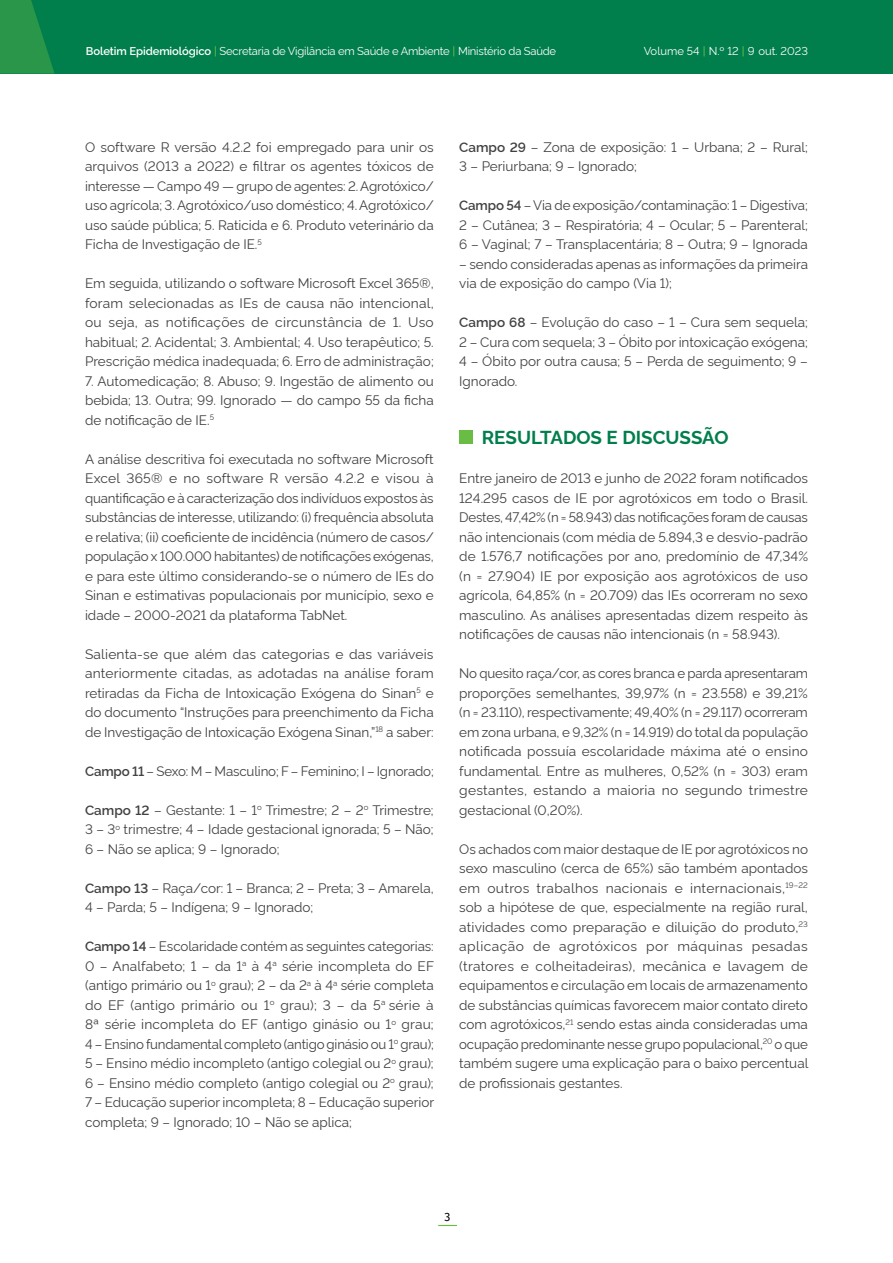
<style>
.page{position:relative;width:893px;height:1263px;background:#fff}
.page>*{position:absolute;margin:0;border:0;box-sizing:border-box;transform-origin:0 0}
.subtitulo_1_1_linha{font:700 18.75px "Rawline";color:#007e4c}
.Texto_miolo{font:13.5px/19.5px "Rawline";color:#414042;text-align:justify}
.t1{font:12px "Fira Sans";color:#000}
.t2{font:11.25px "Rawline";letter-spacing:-.02em;color:#fff}
.t3{font:11.25px "Rawline";color:#fff}
.s1{font-weight:600}
.s2{font-weight:500;color:#69bd45}
</style>
<div class="page">
<div style="left:0;top:0;width:893px;height:74px;background:#007e4c"></div>
<svg style="left:438px;top:1225px;width:19px;height:1px"></svg>
<svg style="left:0;top:0;width:54px;height:74px"></svg>
<div style="left:459px;top:430px;width:14px;height:14px;background:#69bd45"></div>
<p class="t2" style="left:86px;top:42px;width:472px"><span class="s1">Boletim Epidemiológico</span> <span class="s2">|</span> Secretaria de Vigilância em Saúde e Ambiente <span class="s2">|</span> Ministério da Saúde</p>
<p class="t3" style="left:644px;top:43px;width:166px">Volume 54 <span class="s2">|</span> N.º 12 <span class="s2">|</span> 9 out. 2023</p>
<p class="Texto_miolo" style="left:85px;top:136px;width:350px">O software R versão 4.2.2 foi empregado para unir os arquivos (2013 a 2022) e filtrar os agentes tóxicos de interesse — Campo 49 — grupo de agentes: 2. Agrotóxico/ uso agrícola; 3. Agrotóxico/uso doméstico; 4. Agrotóxico/ uso saúde pública; 5. Raticida e 6. Produto veterinário da Ficha de Investigação de IE.<sup>5</sup></p>
<p class="Texto_miolo" style="left:85px;top:272px;width:350px">Em seguida, utilizando o software Microsoft Excel 365®, foram selecionadas as IEs de causa não intencional, ou seja, as notificações de circunstância de 1. Uso habitual; 2. Acidental; 3. Ambiental; 4. Uso terapêutico; 5.<br>Prescrição médica inadequada; 6. Erro de administração;</p>
<p class="Texto_miolo" style="left:85px;top:370px;width:350px">7. Automedicação; 8. Abuso; 9. Ingestão de alimento ou bebida; 13. Outra; 99. Ignorado — do campo 55 da ficha de notificação de IE.<sup>5</sup></p>
<p class="Texto_miolo" style="left:85px;top:448px;width:350px">A análise descritiva foi executada no software Microsoft Excel 365® e no software R versão 4.2.2 e visou à quantificação e à caracterização dos indivíduos expostos às substâncias de interesse, utilizando: (i) frequência absoluta e relativa; (ii) coeficiente de incidência (número de casos/ população x 100.000 habitantes) de notificações exógenas, e para este último considerando-se o número de IEs do Sinan e estimativas populacionais por município, sexo e idade – 2000-2021 da plataforma TabNet.</p>
<p class="Texto_miolo" style="left:85px;top:643px;width:350px">Salienta-se que além das categorias e das variáveis anteriormente citadas, as adotadas na análise foram retiradas da Ficha de Intoxicação Exógena do Sinan<sup>5</sup> e do documento “Instruções para preenchimento da Ficha de Investigação de Intoxicação Exógena Sinan,”<sup>18</sup> a saber:</p>
<p class="Texto_miolo" style="left:85px;top:760px;width:350px"><span class="s1">Campo 11</span> – Sexo: M – Masculino; F – Feminino; I – Ignorado;</p>
<p class="Texto_miolo" style="left:85px;top:799px;width:350px"><span class="s1">Campo 12</span> – Gestante: 1 – 1<sup>o</sup> Trimestre; 2 – 2<sup>o</sup> Trimestre; 3 – 3<sup>o</sup> trimestre; 4 – Idade gestacional ignorada; 5 – Não; 6 – Não se aplica; 9 – Ignorado;</p>
<p class="Texto_miolo" style="left:85px;top:877px;width:350px"><span class="s1">Campo 13</span> – Raça/cor: 1 – Branca; 2 – Preta; 3 – Amarela,<br>4 – Parda; 5 – Indígena; 9 – Ignorado;</p>
<p class="Texto_miolo" style="left:85px;top:935px;width:351px"><span class="s1">Campo 14</span> – Escolaridade contém as seguintes categorias:<br>0 – Analfabeto; 1 – da 1<sup>a</sup> à 4<sup>a</sup> série incompleta do EF (antigo primário ou 1<sup>o</sup> grau); 2 – da 2<sup>a</sup> à 4<sup>a</sup> série completa do EF (antigo primário ou 1<sup>o</sup> grau); 3 – da 5<sup>a</sup> série à 8ª série incompleta do EF (antigo ginásio ou 1<sup>o</sup> grau; 4 – Ensino fundamental completo (antigo ginásio ou 1<sup>o</sup> grau); 5 – Ensino médio incompleto (antigo colegial ou 2<sup>o</sup> grau); 6 – Ensino médio completo (antigo colegial ou 2<sup>o</sup> grau); 7 – Educação superior incompleta; 8 – Educação superior completa; 9 – Ignorado; 10 – Não se aplica;</p>
<p class="Texto_miolo" style="left:459px;top:136px;width:350px"><span class="s1">Campo 29</span> – Zona de exposição: 1 – Urbana; 2 – Rural;<br>3 – Periurbana; 9 – Ignorado;</p>
<p class="Texto_miolo" style="left:459px;top:194px;width:350px"><span class="s1">Campo 54</span> – Via de exposição/contaminação: 1 – Digestiva; 2 – Cutânea; 3 – Respiratória; 4 – Ocular; 5 – Parenteral; 6 – Vaginal; 7 – Transplacentária; 8 – Outra; 9 – Ignorada</p>
<p class="Texto_miolo" style="left:459px;top:253px;width:350px">– sendo consideradas apenas as informações da primeira via de exposição do campo (Via 1);</p>
<p class="Texto_miolo" style="left:459px;top:311px;width:350px"><span class="s1">Campo 68</span> – Evolução do caso – 1 – Cura sem sequela; 2 – Cura com sequela; 3 – Óbito por intoxicação exógena; 4 – Óbito por outra causa; 5 – Perda de seguimento; 9 – Ignorado.</p>
<p class="subtitulo_1_1_linha" style="left:482px;top:423px;width:248px">RESULTADOS E DISCUSSÃO</p>
<p class="Texto_miolo" style="left:459px;top:467px;width:350px">Entre janeiro de 2013 e junho de 2022 foram notificados 124.295 casos de IE por agrotóxicos em todo o Brasil.<br>Destes, 47,42% (n = 58.943) das notificações foram de causas não intencionais (com média de 5.894,3 e desvio-padrão de 1.576,7 notificações por ano, predomínio de 47,34% (n = 27.904) IE por exposição aos agrotóxicos de uso agrícola, 64,85% (n = 20.709) das IEs ocorreram no sexo masculino. As análises apresentadas dizem respeito às notificações de causas não intencionais (n = 58.943).</p>
<p class="Texto_miolo" style="left:459px;top:662px;width:350px">No quesito raça/cor, as cores branca e parda apresentaram proporções semelhantes, 39,97% (n = 23.558) e 39,21% (n = 23.110), respectivamente; 49,40% (n = 29.117) ocorreram em zona urbana, e 9,32% (n = 14.919) do total da população notificada possuía escolaridade máxima até o ensino fundamental. Entre as mulheres, 0,52% (n = 303) eram gestantes, estando a maioria no segundo trimestre gestacional (0,20%).</p>
<p class="Texto_miolo" style="left:459px;top:838px;width:351px">Os achados com maior destaque de IE por agrotóxicos no sexo masculino (cerca de 65%) são também apontados em outros trabalhos nacionais e internacionais,<sup>19–22 </sup>sob a hipótese de que, especialmente na região rural, atividades como preparação e diluição do produto,<sup>23 </sup>aplicação de agrotóxicos por máquinas pesadas (tratores e colheitadeiras), mecânica e lavagem de equipamentos e circulação em locais de armazenamento de substâncias químicas favorecem maior contato direto com agrotóxicos,<sup>21</sup> sendo estas ainda consideradas uma ocupação predominante nesse grupo populacional,<sup>20</sup> o que também sugere uma explicação para o baixo percentual de profissionais gestantes.</p>
<p class="t1" style="left:445px;top:1207px;width:7px">3</p>
</div>
